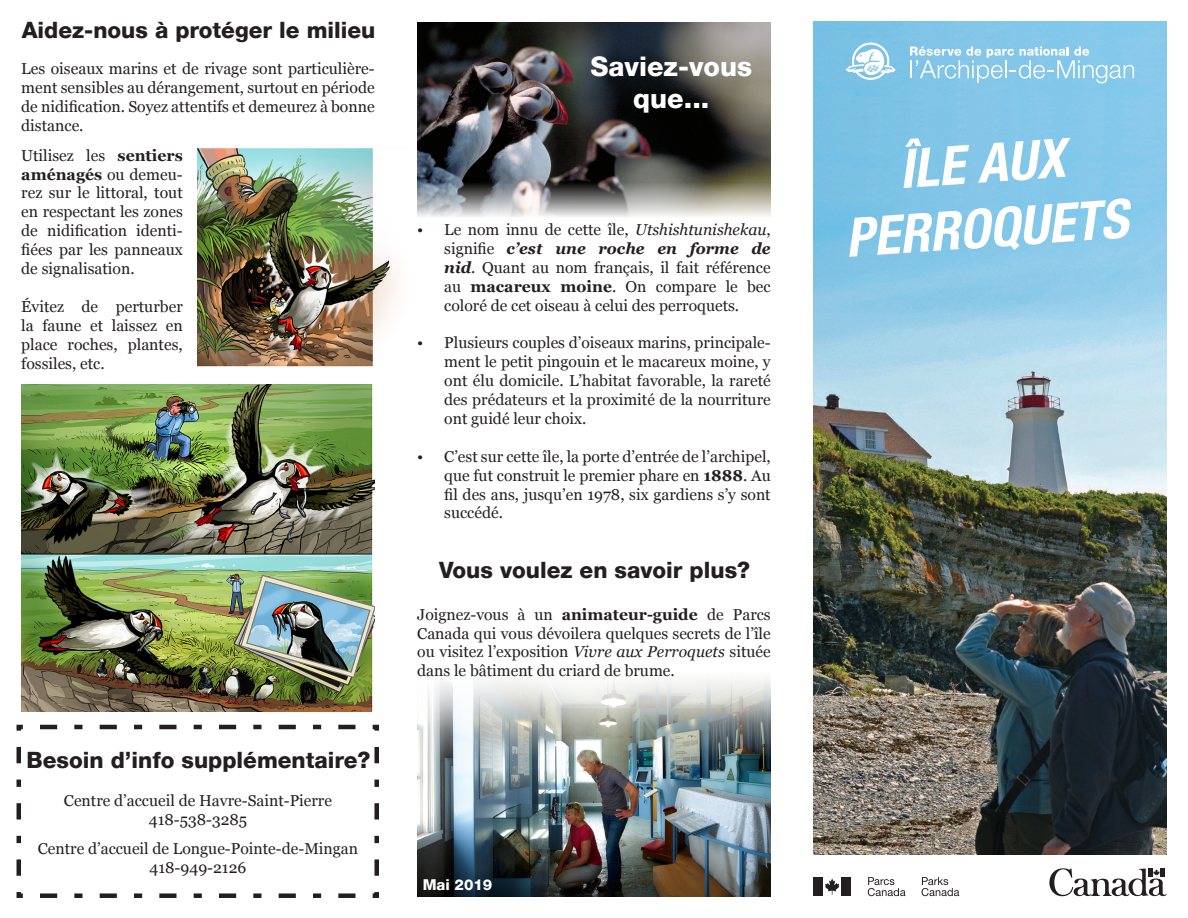
<style>
.page{position:relative;width:1188px;height:918px;background:#fff}
.page>*{position:absolute;margin:0;border:0;box-sizing:border-box;transform-origin:0 0}
.t1{font:italic 700 condensed 54px "Helvetica Neue";color:#fff}
.t2{font:800 27px "Helvetica Neue LT";color:#fff}
.t3{font:800 22.5px "Helvetica Neue LT";color:#231f20}
.t4{font:15.75px/18.9px "Georgia";color:#231f20;text-align:justify}
.t5{font:800 15px "Helvetica Neue LT";color:#fff}
.s1{font-weight:700}
.s2{font-style:italic}
.s3{font-weight:700;font-style:italic}
</style>
<div class="page">
<img style="left:417px;top:679px;width:354px;height:217px">
<img style="left:417px;top:22px;width:354px;height:195px">
<img style="left:813px;top:21px;width:354px;height:833px">
<svg style="left:16px;top:724px;width:363px;height:174px"></svg>
<svg style="left:1049px;top:868px;width:118px;height:29px"></svg>
<div style="left:813px;top:877px;width:10px;height:19px;background:#231f20"></div>
<svg style="left:825px;top:879px;width:14px;height:16px"></svg>
<div style="left:842px;top:877px;width:9px;height:19px;background:#231f20"></div>
<svg style="left:922px;top:877px;width:37px;height:19px"></svg>
<svg style="left:868px;top:877px;width:37px;height:19px"></svg>
<svg style="left:910px;top:46px;width:224px;height:37px;background:#9cd1ed"></svg>
<svg style="left:846px;top:43px;width:50px;height:37px"></svg>
<img style="left:198px;top:148px;width:201px;height:219px">
<img style="left:21px;top:385px;width:354px;height:327px">
<p class="t3" style="left:22px;top:17px;width:355px">Aidez-nous à protéger le milieu</p>
<p class="t4" style="left:21px;top:60px;width:355px">Les oiseaux marins et de rivage sont particulière&shy;ment sensibles au dérangement, surtout en période de nidification. Soyez attentifs et demeurez à bonne distance.</p>
<p class="t4" style="left:21px;top:146px;width:163px">Utilisez les <span class="s1">sentiers aménagés</span> ou demeu&shy;rez sur le littoral, tout en respectant les zones de nidification identi&shy;fiées par les panneaux de signalisation.</p>
<p class="t4" style="left:21px;top:298px;width:163px">Évitez de perturber la faune et laissez en place roches, plantes, fossiles, etc.</p>
<p class="t3" style="left:27px;top:747px;width:345px">Besoin d’info supplémentaire?</p>
<p class="t4" style="left:64px;top:791px;width:270px">Centre d’accueil de Havre-Saint-Pierre</p>
<p class="t4" style="left:149px;top:810px;width:100px">418-538-3285</p>
<p class="t4" style="left:38px;top:840px;width:322px">Centre d’accueil de Longue-Pointe-de-Mingan</p>
<p class="t4" style="left:150px;top:859px;width:98px">418-949-2126</p>
<p class="t2" style="left:591px;top:50px;width:163px">Saviez-vous</p>
<p class="t2" style="left:633px;top:83px;width:78px">que...</p>
<p class="t4" style="left:444px;top:220px;width:328px;text-indent:-27px">• Le nom innu de cette île, <span class="s2">Utshishtunishekau</span>, signifie <span class="s3">c’est une roche en forme de nid</span>. Quant au nom français, il fait référence au <span class="s1">macareux moine</span>. On compare le bec coloré de cet oiseau à celui des perroquets.</p>
<p class="t4" style="left:444px;top:334px;width:328px;text-indent:-27px">• Plusieurs couples d’oiseaux marins, principale&shy;ment le petit pingouin et le macareux moine, y ont élu domicile. L’habitat favorable, la rareté des prédateurs et la proximité de la nourriture ont guidé leur choix.</p>
<p class="t4" style="left:444px;top:447px;width:328px;text-indent:-27px">• C’est sur cette île, la porte d’entrée de l’archipel, que fut construit le premier phare en <span class="s1">1888</span>. Au fil des ans, jusqu’en 1978, six gardiens s’y sont succédé.</p>
<p class="t3" style="left:439px;top:557px;width:312px">Vous voulez en savoir plus?</p>
<p class="t4" style="left:417px;top:605px;width:355px">Joignez-vous à un <span class="s1">animateur-guide</span> de Parcs</p>
<p class="t4" style="left:417px;top:624px;width:355px">Canada qui vous dévoilera quelques secrets de l’île ou visitez l’exposition <span class="s2">Vivre aux Perroquets</span> située dans le bâtiment du criard de brume.</p>
<p class="t5" style="left:423px;top:876px;width:71px">Mai 2019</p>
<p class="t1" style="left:897px;top:137px;width:167px;rotate:-4deg">ÎLE AUX</p>
<p class="t1" style="left:843px;top:205px;width:285px;rotate:-4deg">PERROQUETS</p>
</div>
